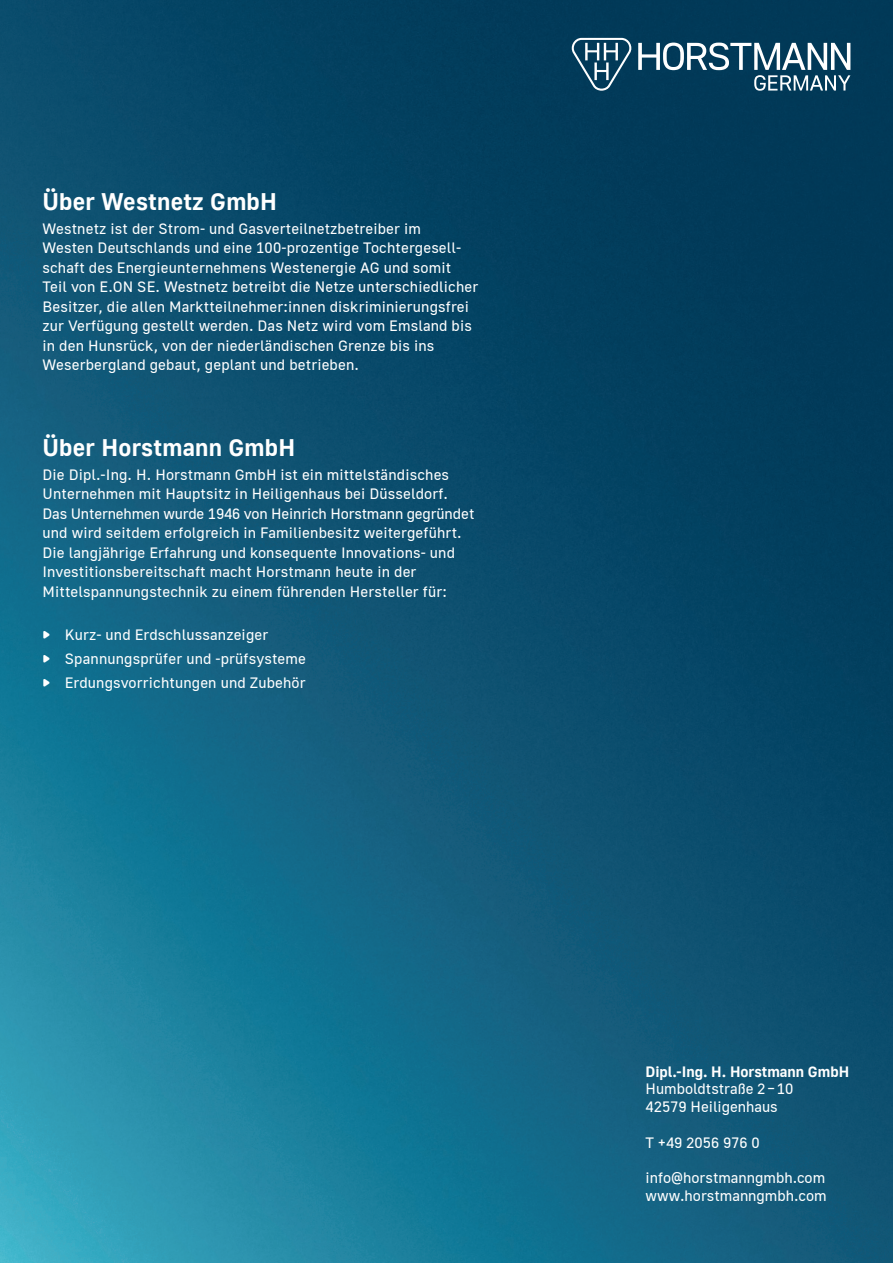
<style>
.page{position:relative;width:893px;height:1263px;background:#fff}
.page>*{position:absolute;margin:0;border:0;box-sizing:border-box;transform-origin:0 0}
.Fließtext_Headline_Negativ{font:700 24px "Golos UI";letter-spacing:.01em;color:#fff}
.Fließtext_Negativ{font:15px/19.5px "Golos UI";letter-spacing:.01em;color:#fff}
.Adresse{font:15px "Golos UI";color:#fff}
.Adresse-2{font:700 15px "Golos UI";color:#fff}
.s1{font-family:"Horstmann Icon";font-size:9.75px}
</style>
<div class="page">
<img style="left:0;top:0;width:893px;height:1263px">
<svg style="left:572px;top:38px;width:278px;height:53px"></svg>
<p class="Fließtext_Headline_Negativ" style="left:43px;top:188px;width:236px">Über Westnetz GmbH</p>
<p class="Fließtext_Negativ" style="left:43px;top:219px;width:437px">Westnetz ist der Strom- und Gasverteilnetzbetreiber im<br>Westen Deutschlands und eine 100-prozentige Tochtergesell&shy;schaft des Energieunternehmens Westenergie AG und somit Teil von E.ON SE. Westnetz betreibt die Netze unterschiedlicher Besitzer, die allen Marktteilnehmer:innen diskriminierungsfrei zur Verfügung gestellt werden. Das Netz wird vom Emsland bis in den Hunsrück, von der niederländischen Grenze bis ins Weserbergland gebaut, geplant und betrieben.</p>
<p class="Fließtext_Headline_Negativ" style="left:43px;top:434px;width:254px">Über Horstmann GmbH</p>
<p class="Fließtext_Negativ" style="left:43px;top:465px;width:433px">Die Dipl.-Ing. H. Horstmann GmbH ist ein mittelständisches Unternehmen mit Hauptsitz in Heiligenhaus bei Düsseldorf.<br>Das Unternehmen wurde 1946 von Heinrich Horstmann gegründet und wird seitdem erfolgreich in Familienbesitz weitergeführt.<br>Die langjährige Erfahrung und konsequente Innovations- und Investitionsbereitschaft macht Horstmann heute in der Mittelspannungstechnik zu einem führenden Hersteller für:</p>
<p class="Fließtext_Negativ" style="left:44px;top:625px;width:226px"><span class="s1">-</span> Kurz- und Erdschlussanzeiger</p>
<p class="Fließtext_Negativ" style="left:44px;top:649px;width:264px"><span class="s1">-</span> Spannungsprüfer und -prüfsysteme</p>
<p class="Fließtext_Negativ" style="left:44px;top:672px;width:264px"><span class="s1">-</span> Erdungsvorrichtungen und Zubehör</p>
<p class="Adresse-2" style="left:645px;top:1062px;width:205px">Dipl.-Ing. H. Horstmann GmbH</p>
<p class="Adresse" style="left:645px;top:1080px;width:149px">Humboldtstraße 2–10</p>
<p class="Adresse" style="left:645px;top:1098px;width:134px">42579 Heiligenhaus</p>
<p class="Adresse" style="left:645px;top:1134px;width:116px">T +49 2056 976 0</p>
<p class="Adresse" style="left:645px;top:1169px;width:181px">info@horstmanngmbh.com</p>
<p class="Adresse" style="left:645px;top:1187px;width:183px">www.horstmanngmbh.com</p>
</div>
